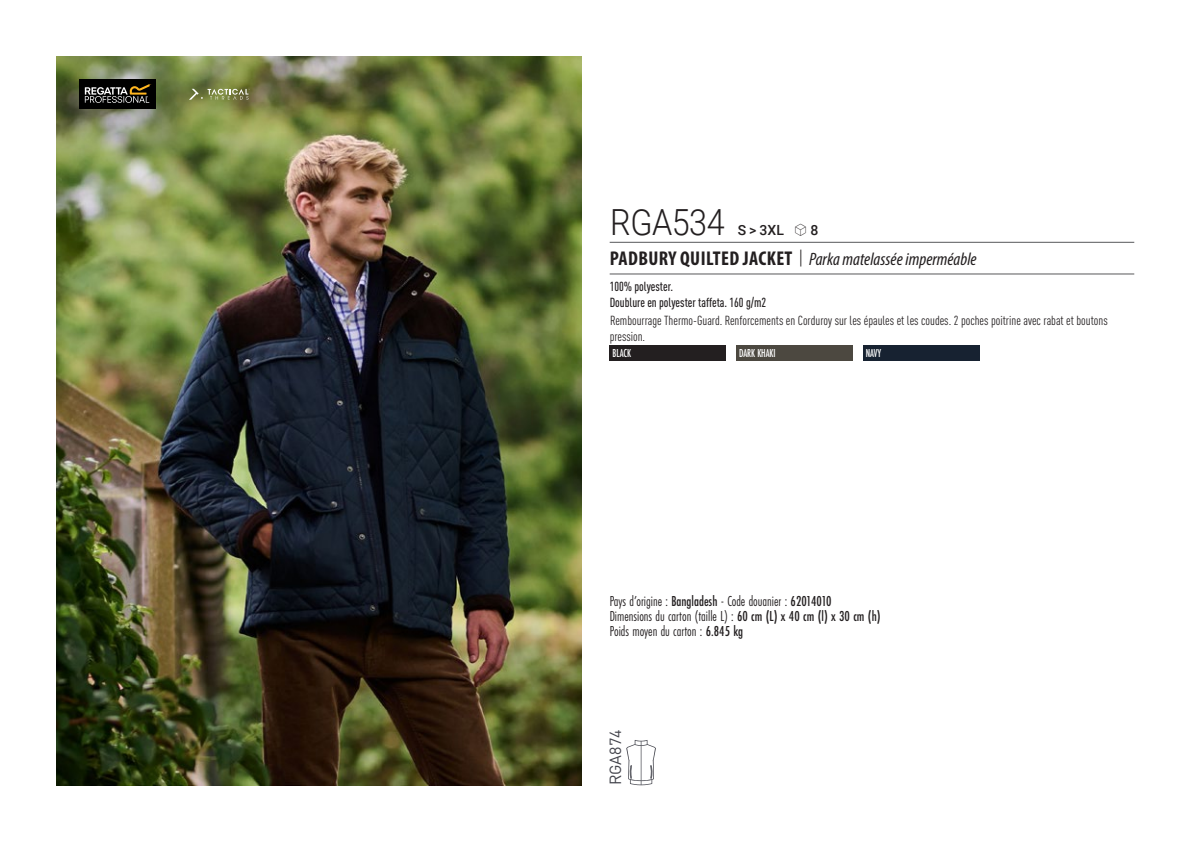
<style>
.page{position:relative;width:1191px;height:842px;background:#fff}
.page>*{position:absolute;margin:0;border:0;box-sizing:border-box;transform-origin:0 0}
.t1{font:300 36px "Roboto";letter-spacing:-.015em;color:#231f20;scale:.9 1}
.t2{font:italic 18px "Myriad Variable Concept";color:#231f20}
.t3{font:16px "DIN Pro";color:#43444c}
.t4{font:15px "Futura PT Cond";color:#231f20;scale:.95 1}
.t5{font:500 14px "Roboto";color:#231f20}
.t6{font:condensed 13px/16px "DIN Pro";color:#231f20}
.grammage_2020{font:500 condensed 13px/16px "DIN Pro";color:#231f20;scale:.95 1}
.Coloris_nuancier_bla{font:500 12px "Futura PT Cond";letter-spacing:-.01em;color:#fff;scale:.9 1}
.s1{font-family:"Linotype Shapeshifter";font-weight:400;font-size:16px}
.s2{font-family:"Myriad Pro";font-weight:700;font-style:normal;font-stretch:condensed;font-size:20px}
.s3{font-family:"Roboto Condensed";font-weight:300;font-style:normal;font-size:20px}
.s4{font-weight:500}
</style>
<div class="page">
<img style="left:57px;top:57px;width:524px;height:728px">
<div style="left:79px;top:79px;width:77px;height:30px;background:#000"></div>
<svg style="left:85px;top:84px;width:66px;height:19px"></svg>
<svg style="left:189px;top:89px;width:60px;height:11px"></svg>
<div style="left:609px;top:345px;width:117px;height:16px;background:#231f20"></div>
<div style="left:736px;top:345px;width:116px;height:16px;background:#4c4840"></div>
<div style="left:863px;top:345px;width:116px;height:16px;background:#172231"></div>
<svg style="left:626px;top:740px;width:30px;height:45px"></svg>
<hr style="left:609px;top:242px;width:525px;height:1px;background:#57585a">
<hr style="left:609px;top:274px;width:525px;height:1px;background:#57585a">
<p class="t1" style="left:610px;top:197px;width:129px">RGA534</p>
<p class="t5" style="left:738px;top:220px;width:82px">S &gt; 3XL <span class="s1">S</span> 8</p>
<p class="t2" style="left:610px;top:249px;width:368px"><span class="s2">PADBURY QUILTED JACKET</span> <span class="s3">|</span> Parka matelassée imperméable</p>
<p class="grammage_2020" style="left:609px;top:277px;width:166px">100% polyester.<br>Doublure en polyester taffeta. 160 g/m2</p>
<p class="t6" style="left:609px;top:312px;width:499px">Rembourrage Thermo-Guard. Renforcements en Corduroy sur les épaules et les coudes. 2 poches poitrine avec rabat et boutons pression.</p>
<p class="Coloris_nuancier_bla" style="left:612px;top:346px;width:22px">BLACK</p>
<p class="Coloris_nuancier_bla" style="left:739px;top:346px;width:42px">DARK KHAKI</p>
<p class="Coloris_nuancier_bla" style="left:866px;top:346px;width:18px">NAVY</p>
<p class="t4" style="left:609px;top:592px;width:235px">Pays d’origine : <span class="s4">Bangladesh</span> - Code douanier : <span class="s4">62014010</span></p>
<p class="t4" style="left:609px;top:607px;width:287px">Dimensions du carton (taille L) : <span class="s4">60 cm (L) x 40 cm (l) x 30 cm (h)</span></p>
<p class="t4" style="left:609px;top:622px;width:142px">Poids moyen du carton : <span class="s4">6.845 kg</span></p>
<p class="t3" style="left:602px;top:785px;width:57px;rotate:-90deg">RGA874</p>
</div>
